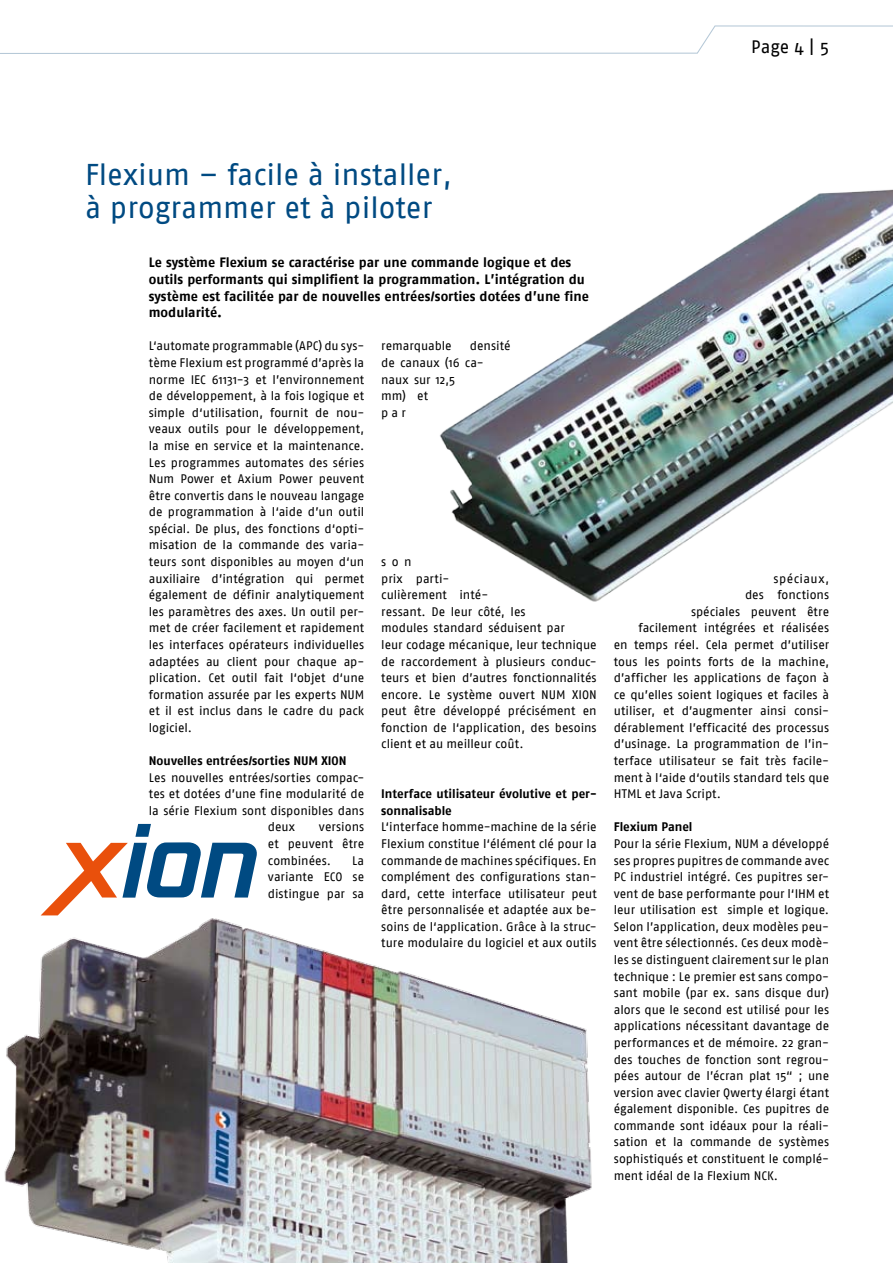
<style>
.page{position:relative;width:893px;height:1263px;background:#fff}
.page>*{position:absolute;margin:0;border:0;box-sizing:border-box;transform-origin:0 0}
.t1{font:30px/33.2px "Fago No";color:#004a82}
.t2{font:18px "Fago No";color:#000}
.t3{font:700 13.5px/16.6px "Fago No";color:#000}
.t4{font:12.3px/16.6px "Fago No";color:#000;text-align:justify}
.t5{font:700 12.3px/16.6px "Fago No";color:#000}
.t6{font:12.3px "Fago No";letter-spacing:.035em;color:#000}
</style>
<div class="page">
<svg style="left:0;top:25px;width:893px;height:29px"></svg>
<img style="left:440px;top:189px;width:453px;height:413px">
<svg style="left:42px;top:824px;width:215px;height:90px"></svg>
<img style="left:4px;top:914px;width:588px;height:349px">
<h2 class="t2" style="left:751px;top:37px;width:80px">Page 4 | 5</h2>
<h1 class="t1" style="left:85px;top:157px;width:368px">Flexium – facile à installer, à programmer et à piloter</h1>
<p class="t3" style="left:149px;top:254px;width:442px">Le système Flexium se caractérise par une commande logique et des outils performants qui simplifient la programmation. L’intégration du système est facilitée par de nouvelles entrées/sorties dotées d’une fine modularité.</p>
<p class="t4" style="left:381px;top:338px;width:72px">remarquable</p>
<p class="t4" style="left:149px;top:338px;width:217px">L‘automate programmable (APC) du sys&shy;tème Flexium est programmé d’après la norme IEC 61131-3 et l’environnement de développement, à la fois logique et simple d‘utilisation, fournit de nou&shy;veaux outils pour le développement, la mise en service et la maintenance.<br>Les programmes automates des séries Num Power et Axium Power peuvent être convertis dans le nouveau langage de programmation à l‘aide d’un outil spécial. De plus, des fonctions d‘opti&shy;misation de la commande des varia&shy;teurs sont disponibles au moyen d‘un auxiliaire d’intégration qui permet également de définir analytiquement les paramètres des axes. Un outil per&shy;met de créer facilement et rapidement les interfaces opérateurs individuelles adaptées au client pour chaque ap&shy;plication. Cet outil fait l‘objet d‘une formation assurée par les experts NUM et il est inclus dans le cadre du pack logiciel.</p>
<p class="t5" style="left:149px;top:752px;width:199px">Nouvelles entrées/sorties NUM XION</p>
<p class="t4" style="left:149px;top:769px;width:217px">Les nouvelles entrées/sorties compac-</p>
<p class="t4" style="left:149px;top:785px;width:217px">tes et dotées d’une fine modularité de</p>
<p class="t4" style="left:149px;top:802px;width:217px">la série Flexium sont disponibles dans</p>
<p class="t4" style="left:268px;top:819px;width:29px">deux</p>
<p class="t4" style="left:381px;top:338px;width:131px;text-align:left;text-indent:89px">densité de canaux (16 ca&shy;naux sur 12,5<br>mm) et<br>par</p>
<p class="t4" style="left:381px;top:553px;width:217px;text-align:left">son<br>prix parti-<br>culièrement inté-<br>ressant. De leur côté, les<br>modules standard séduisent par<br>leur codage mécanique, leur technique de raccordement à plusieurs conduc&shy;teurs et bien d’autres fonctionnalités encore. Le système ouvert NUM XION peut être développé précisément en fonction de l‘application, des besoins client et au meilleur coût.</p>
<p class="t5" style="left:381px;top:785px;width:217px">Interface utilisateur évolutive et per&shy;sonnalisable</p>
<p class="t4" style="left:381px;top:819px;width:217px">L‘interface homme-machine de la série Flexium constitue l‘élément clé pour la commande de machines spécifiques. En complément des configurations stan&shy;dard, cette interface utilisateur peut être personnalisée et adaptée aux be&shy;soins de l‘application. Grâce à la struc&shy;ture modulaire du logiciel et aux outils</p>
<p class="t4" style="left:268px;top:819px;width:98px;text-indent:51px">versions et peuvent être combinées.</p>
<p class="t4" style="left:268px;top:852px;width:98px;text-indent:84px">La variante ECO se distingue par sa</p>
<p class="t6" style="left:773px;top:571px;width:57px">spéciaux,</p>
<p class="t4" style="left:745px;top:586px;width:86px">des fonctions</p>
<p class="t4" style="left:691px;top:603px;width:140px">spéciales peuvent être</p>
<p class="t4" style="left:638px;top:620px;width:192px">facilement intégrées et réalisées</p>
<p class="t4" style="left:614px;top:636px;width:217px">en temps réel. Cela permet d’utiliser</p>
<p class="t4" style="left:614px;top:653px;width:217px">tous les points forts de la machine,</p>
<p class="t4" style="left:614px;top:669px;width:217px">d’afficher les applications de façon à</p>
<p class="t4" style="left:614px;top:686px;width:217px">ce qu’elles soient logiques et faciles à</p>
<p class="t4" style="left:614px;top:702px;width:217px">utiliser, et d’augmenter ainsi consi-</p>
<p class="t4" style="left:614px;top:719px;width:217px">dérablement l’efficacité des processus</p>
<p class="t4" style="left:614px;top:736px;width:217px">d’usinage. La programmation de l’in-</p>
<p class="t4" style="left:614px;top:752px;width:217px">terface utilisateur se fait très facile-</p>
<p class="t4" style="left:614px;top:769px;width:217px">ment à l‘aide d‘outils standard tels que</p>
<p class="t4" style="left:614px;top:785px;width:109px">HTML et Java Script.</p>
<p class="t5" style="left:614px;top:818px;width:80px">Flexium Panel</p>
<p class="t4" style="left:614px;top:835px;width:217px">Pour la série Flexium, NUM a développé ses propres pupitres de commande avec PC industriel intégré. Ces pupitres ser&shy;vent de base performante pour l‘IHM et leur utilisation est simple et logique.<br>Selon l’application, deux modèles peu&shy;vent être sélectionnés. Ces deux modè&shy;les se distinguent clairement sur le plan technique : Le premier est sans compo&shy;sant mobile (par ex. sans disque dur) alors que le second est utilisé pour les applications nécessitant davantage de performances et de mémoire. 22 gran&shy;des touches de fonction sont regrou&shy;pées autour de l’écran plat 15“ ; une version avec clavier Qwerty élargi étant également disponible. Ces pupitres de commande sont idéaux pour la réali&shy;sation et la commande de systèmes sophistiqués et constituent le complé&shy;ment idéal de la Flexium NCK.</p>
</div>
